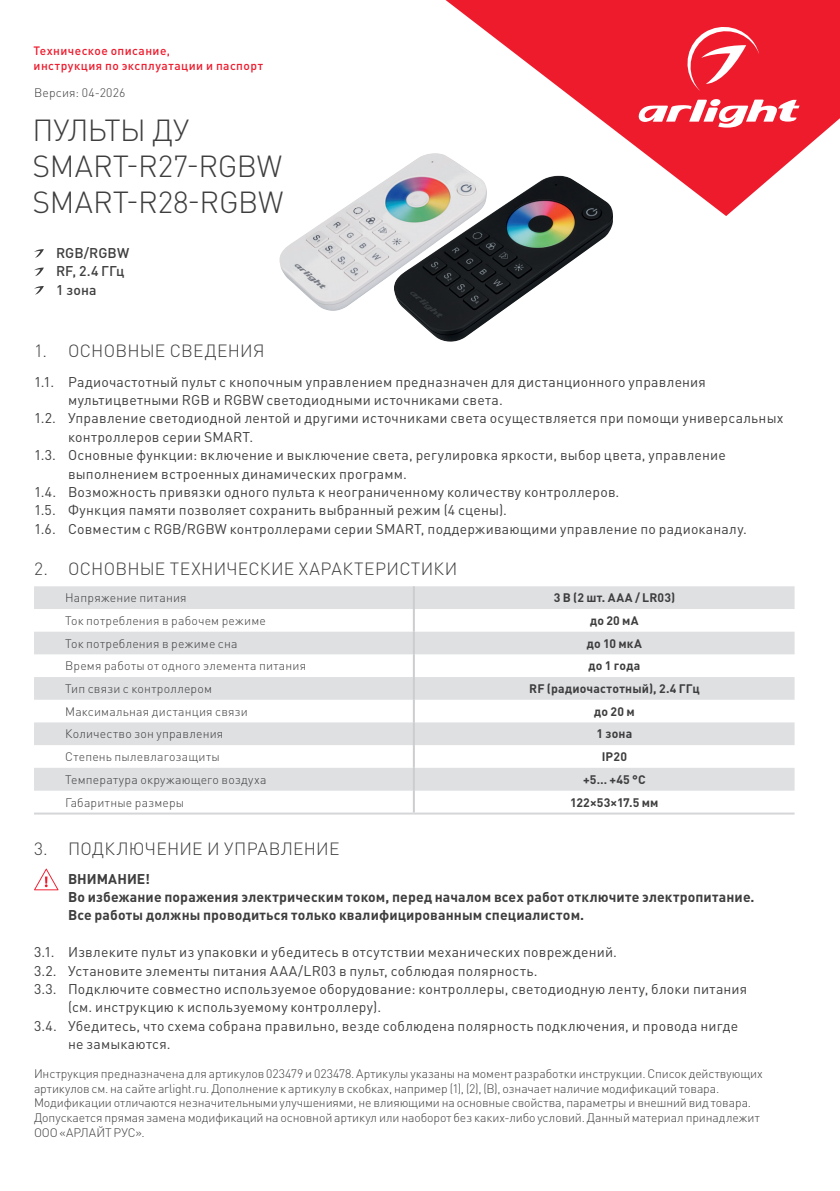
<style>
.page{position:relative;width:840px;height:1191px;background:#fff}
.page>*{position:absolute;margin:0;border:0;box-sizing:border-box;transform-origin:0 0}
.t1{font:300 30.2px/36.2px "DIN Pro";letter-spacing:-.005em;color:#3e3e3f}
.t2{font:300 17.6px "DIN Pro";letter-spacing:.015em;color:#3e3e3f}
.t3{font:14px "DIN Pro";letter-spacing:.015em;color:#3e3e3f}
.t4{font:700 14px/18.4px "DIN Pro";letter-spacing:.01em;color:#3e3e3f}
.t5{font:500 14px/18.4px "DIN Pro";letter-spacing:.005em;color:#3e3e3f}
.t6{font:300 12.2px/14.6px "DIN Pro";color:#3e3e3f}
.t7{font:700 12.2px "DIN Pro";letter-spacing:.015em;color:#3e3e3f}
.t8{font:300 12.2px "DIN Pro";letter-spacing:.02em;color:#3e3e3f}
.t9{font:500 12px/15.8px "DIN Pro";letter-spacing:.035em;color:#ee1b2d}
</style>
<div class="page">
<svg style="left:445px;top:0;width:394px;height:216px;fill:#ee1b2d"></svg>
<svg style="left:635px;top:99px;width:164px;height:31px"></svg>
<svg style="left:682px;top:22px;width:76px;height:69px;background:#f04251"></svg>
<svg style="left:34px;top:868px;width:24px;height:22px"></svg>
<svg style="left:34px;top:249px;width:10px;height:9px"></svg>
<svg style="left:34px;top:267px;width:10px;height:9px"></svg>
<svg style="left:34px;top:286px;width:10px;height:8px"></svg>
<svg style="left:34px;top:586px;width:760px;height:204px;fill:#dfe0e2"></svg>
<hr style="left:412px;top:586px;width:2px;height:23px;background:#cccdcf">
<hr style="left:412px;top:609px;width:2px;height:22px;background:#cccdcf">
<hr style="left:412px;top:631px;width:2px;height:23px;background:#cccdcf">
<hr style="left:412px;top:654px;width:2px;height:23px;background:#cccdcf">
<hr style="left:412px;top:677px;width:2px;height:22px;background:#cccdcf">
<hr style="left:412px;top:699px;width:2px;height:23px;background:#cccdcf">
<hr style="left:412px;top:722px;width:2px;height:23px;background:#cccdcf">
<hr style="left:412px;top:745px;width:2px;height:23px;background:#cccdcf">
<hr style="left:412px;top:768px;width:2px;height:22px;background:#cccdcf">
<hr style="left:412px;top:790px;width:2px;height:22px;background:#cccdcf">
<hr style="left:34px;top:812px;width:379px;height:2px;background:#d5d6d8">
<hr style="left:413px;top:812px;width:381px;height:2px;background:#d5d6d8">
<img style="left:409px;top:176px;width:204px;height:166px">
<img style="left:279px;top:153px;width:208px;height:160px">
<p class="t9" style="left:34px;top:42px;width:231px">Техническое описание,<br>инструкция по эксплуатации и паспорт</p>
<p class="t6" style="left:34px;top:84px;width:93px">Версия: 04-2026</p>
<h1 class="t1" style="left:32px;top:111px;width:252px">ПУЛЬТЫ ДУ<br>SMART-R27-RGBW<br>SMART-R28-RGBW</h1>
<p class="t5" style="left:56px;top:243px;width:75px">RGB/RGBW<br>RF, 2.4 ГГц<br>1 зона</p>
<p class="t2" style="left:34px;top:339px;width:232px">1. ОСНОВНЫЕ СВЕДЕНИЯ</p>
<p class="t3" style="left:34px;top:372px;width:673px">1.1. Радиочастотный пульт с кнопочным управлением предназначен для дистанционного управления</p>
<p class="t3" style="left:68px;top:390px;width:436px">мультицветными RGB и RGBW светодиодными источниками света.</p>
<p class="t3" style="left:34px;top:409px;width:750px">1.2. Управление светодиодной лентой и другими источниками света осуществляется при помощи универсальных</p>
<p class="t3" style="left:68px;top:427px;width:186px">контроллеров серии SMART.</p>
<p class="t3" style="left:34px;top:445px;width:693px">1.3. Основные функции: включение и выключение света, регулировка яркости, выбор цвета, управление</p>
<p class="t3" style="left:68px;top:464px;width:340px">выполнением встроенных динамических программ.</p>
<p class="t3" style="left:34px;top:482px;width:586px">1.4. Возможность привязки одного пульта к неограниченному количеству контроллеров.</p>
<p class="t3" style="left:34px;top:501px;width:474px">1.5. Функция памяти позволяет сохранить выбранный режим (4 сцены).</p>
<p class="t3" style="left:34px;top:519px;width:714px">1.6. Совместим с RGB/RGBW контроллерами серии SMART, поддерживающими управление по радиоканалу.</p>
<p class="t2" style="left:34px;top:556px;width:424px">2. ОСНОВНЫЕ ТЕХНИЧЕСКИЕ ХАРАКТЕРИСТИКИ</p>
<p class="t6" style="left:65px;top:590px;width:123px">Напряжение питания</p>
<p class="t7" style="left:553px;top:589px;width:123px">3 В (2 шт. AAA / LR03)</p>
<p class="t6" style="left:65px;top:613px;width:202px">Ток потребления в рабочем режиме</p>
<p class="t7" style="left:589px;top:612px;width:50px">до 20 мА</p>
<p class="t6" style="left:65px;top:635px;width:174px">Ток потребления в режиме сна</p>
<p class="t7" style="left:586px;top:635px;width:57px">до 10 мкА</p>
<p class="t6" style="left:65px;top:658px;width:242px">Время работы от одного элемента питания</p>
<p class="t7" style="left:588px;top:657px;width:53px">до 1 года</p>
<p class="t6" style="left:65px;top:681px;width:148px">Тип связи с контроллером</p>
<p class="t7" style="left:529px;top:680px;width:172px">RF (радиочастотный), 2.4 ГГц</p>
<p class="t6" style="left:65px;top:703px;width:184px">Максимальная дистанция связи</p>
<p class="t7" style="left:594px;top:703px;width:42px">до 20 м</p>
<p class="t6" style="left:65px;top:726px;width:159px">Количество зон управления</p>
<p class="t7" style="left:596px;top:725px;width:37px">1 зона</p>
<p class="t6" style="left:65px;top:749px;width:156px">Степень пылевлагозащиты</p>
<p class="t7" style="left:601px;top:748px;width:27px">IP20</p>
<p class="t8" style="left:65px;top:771px;width:203px">Температура окружающего воздуха</p>
<p class="t7" style="left:582px;top:771px;width:64px">+5… +45 °C</p>
<p class="t6" style="left:65px;top:794px;width:120px">Габаритные размеры</p>
<p class="t7" style="left:570px;top:794px;width:90px">122×53×17.5 мм</p>
<p class="t2" style="left:34px;top:837px;width:307px">3. ПОДКЛЮЧЕНИЕ И УПРАВЛЕНИЕ</p>
<p class="t4" style="left:68px;top:868px;width:687px">ВНИМАНИЕ!<br>Во избежание поражения электрическим током, перед началом всех работ отключите электропитание.<br>Все работы должны проводиться только квалифицированным специалистом.</p>
<p class="t3" style="left:34px;top:942px;width:584px">3.1. Извлеките пульт из упаковки и убедитесь в отсутствии механических повреждений.</p>
<p class="t3" style="left:34px;top:961px;width:505px">3.2. Установите элементы питания AAA/LR03 в пульт, соблюдая полярность.</p>
<p class="t3" style="left:34px;top:979px;width:714px">3.3. Подключите совместно используемое оборудование: контроллеры, светодиодную ленту, блоки питания</p>
<p class="t3" style="left:68px;top:997px;width:314px">(см. инструкцию к используемому контроллеру).</p>
<p class="t3" style="left:34px;top:1016px;width:705px">3.4. Убедитесь, что схема собрана правильно, везде соблюдена полярность подключения, и провода нигде</p>
<p class="t3" style="left:68px;top:1034px;width:104px">не замыкаются.</p>
<p class="t6" style="left:34px;top:1065px;width:730px">Инструкция предназначена для артикулов 023479 и 023478. Артикулы указаны на момент разработки инструкции. Список действующих артикулов см. на сайте arlight.ru. Дополнение к артикулу в скобках, например (1), (2), (B), означает наличие модификаций товара.<br>Модификации отличаются незначительными улучшениями, не влияющими на основные свойства, параметры и внешний вид товара.<br>Допускается прямая замена модификаций на основной артикул или наоборот без каких-либо условий. Данный материал принадлежит ООО «АРЛАЙТ РУС».</p>
</div>
